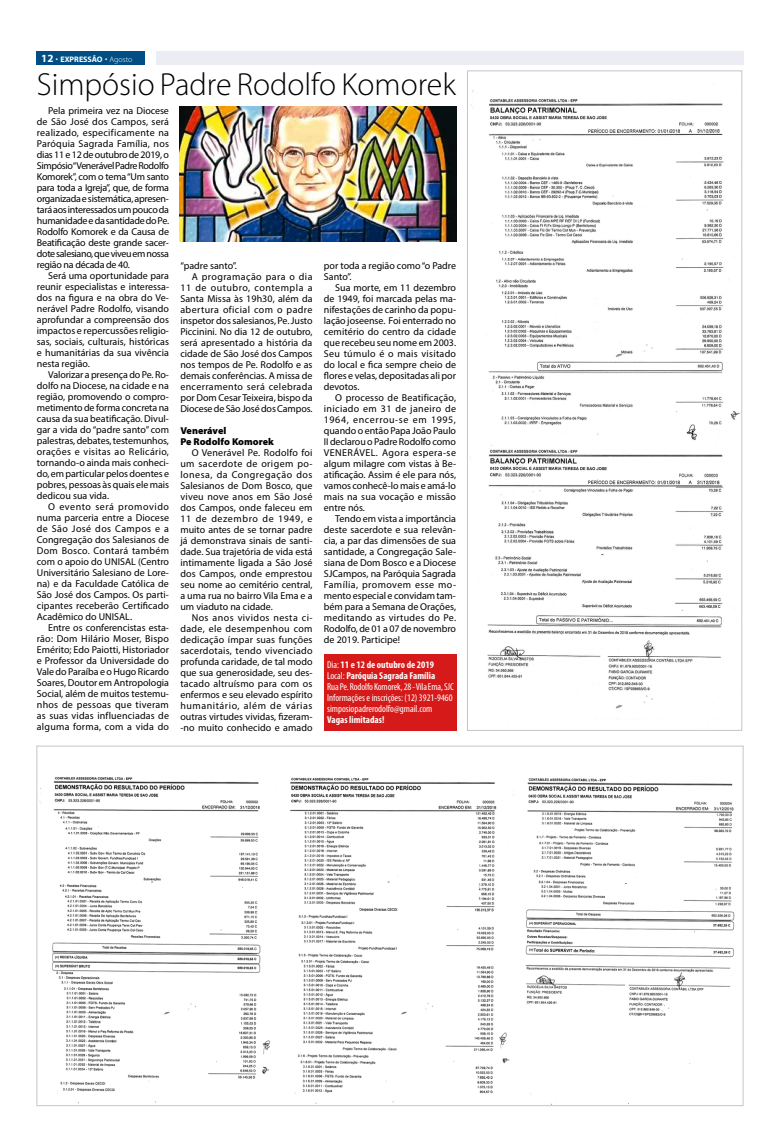
<style>
.page{position:relative;width:780px;height:1134px;background:#fff}
.page>*{position:absolute;margin:0;border:0;box-sizing:border-box;transform-origin:0 0}
.t1{font:300 32px "Myriad Pro";color:#000}
.t2{font:10px/11px "Myriad Pro";color:#000;text-align:justify}
.t3{font:condensed 10px/11px "Myriad Pro";color:#fff}
.t4{font:10px "Myriad Pro";letter-spacing:.04em;color:#000}
.t5{font:10px "Myriad Pro";letter-spacing:.035em;color:#000}
.t6{font:900 10px/11px "Myriad Pro";color:#000}
.t7{font:10px "Myriad Pro";letter-spacing:.05em;color:#000}
.t8{font:700 condensed 10px "Myriad Pro";color:#fff}
.t9{font:700 8px "Myriad Pro";color:#fff}
.s1{font-size:11px}
.s2{font-weight:300}
.s3{font-weight:700}
</style>
<div class="page">
<div style="left:36px;top:51px;width:109px;height:14px;background:#004e84"></div>
<div style="left:156px;top:51px;width:587px;height:14px;background:#ecedf4"></div>
<img style="left:470px;top:84px;width:270px;height:635px">
<div style="left:467px;top:70px;width:275px;height:661px;border:1px solid #c3c5ca"></div>
<img style="left:39px;top:777px;width:696px;height:327px">
<img style="left:179px;top:106px;width:277px;height:136px">
<div style="left:324px;top:654px;width:132px;height:77px;background:#d51a19"></div>
<p class="t9" style="left:41px;top:54px;width:93px"><span class="s1">12</span> EXPRESSÃO <span class="s2">Agosto</span></p>
<h1 class="t1" style="left:37px;top:65px;width:420px">Simpósio Padre Rodolfo Komorek</h1>
<p class="t2" style="left:37px;top:105px;width:134px;text-indent:11px">Pela primeira vez na Diocese de São José dos Campos, será realizado, especificamente na Paróquia Sagrada Família, nos dias 11 e 12 de outubro de 2019, o Simpósio “Venerável Padre Rodolfo Komorek”, com o tema “Um santo para toda a Igreja”, que, de forma organizada e sistemática, apresen&shy;tará aos interessados um pouco da humanidade e da santidade do Pe.<br>Rodolfo Komorek e da Causa de Beatificação deste grande sacer&shy;dote salesiano, que viveu em nossa região na década de 40.</p>
<p class="t2" style="left:37px;top:270px;width:134px;text-indent:11px">Será uma oportunidade para reunir especialistas e interessa&shy;dos na figura e na obra do Ve&shy;nerável Padre Rodolfo, visando aprofundar a compreensão dos impactos e repercussões religio&shy;sas, sociais, culturais, históricas e humanitárias da sua vivência nesta região.</p>
<p class="t2" style="left:37px;top:369px;width:134px;text-indent:11px">Valorizar a presença do Pe. Ro&shy;dolfo na Diocese, na cidade e na região, promovendo o compro&shy;metimento de forma concreta na causa da sua beatificação. Divul&shy;gar a vida do “padre santo” com palestras, debates, testemunhos, orações e visitas ao Relicário, tornando-o ainda mais conheci&shy;do, em particular pelos doentes e pobres, pessoas às quais ele mais dedicou sua vida.</p>
<p class="t2" style="left:37px;top:501px;width:134px;text-indent:11px">O evento será promovido numa parceria entre a Diocese de São José dos Campos e a Congregação dos Salesianos de Dom Bosco. Contará também com o apoio do UNISAL (Centro Universitário Salesiano de Lore&shy;na) e da Faculdade Católica de São José dos Campos. Os parti&shy;cipantes receberão Certificado Acadêmico do UNISAL.</p>
<p class="t2" style="left:37px;top:622px;width:134px;text-indent:11px">Entre os conferencistas esta&shy;rão: Dom Hilário Moser, Bispo Emérito; Edo Paiotti, Historiador e Professor da Universidade do Vale do Paraíba e o Hugo Ricardo Soares, Doutor em Antropologia Social, além de muitos testemu&shy;nhos de pessoas que tiveram as suas vidas influenciadas de alguma forma, com a vida do</p>
<p class="t2" style="left:324px;top:260px;width:134px">por toda a região como “o Padre<br>Santo”.</p>
<p class="t2" style="left:324px;top:282px;width:134px;text-indent:11px">Sua morte, em 11 dezembro de 1949, foi marcada pelas ma&shy;nifestações de carinho da popu&shy;lação joseense. Foi enterrado no cemitério do centro da cidade que recebeu seu nome em 2003.<br>Seu túmulo é o mais visitado do local e fica sempre cheio de flores e velas, depositadas ali por devotos.</p>
<p class="t2" style="left:324px;top:392px;width:134px;text-indent:11px">O processo de Beatificação, iniciado em 31 de janeiro de 1964, encerrou-se em 1995, quando o então Papa João Paulo II declarou o Padre Rodolfo como VENERÁVEL. Agora espera-se algum milagre com vistas à Be&shy;atificação. Assim é ele para nós, vamos conhecê-lo mais e amá-lo mais na sua vocação e missão entre nós.</p>
<p class="t2" style="left:324px;top:513px;width:134px;text-indent:11px">Tendo em vista a importância deste sacerdote e sua relevân&shy;cia, a par das dimensões de sua santidade, a Congregação Sale&shy;siana de Dom Bosco e a Diocese SJCampos, na Paróquia Sagrada Família, promovem esse mo&shy;mento especial e convidam tam&shy;bém para a Semana de Orações, meditando as virtudes do Pe.<br>Rodolfo, de 01 a 07 de novembro de 2019. Participe!</p>
<p class="t3" style="left:327px;top:659px;width:128px">Dia: <span class="s3">11 e 12 de outubro de 2019<br></span>Local: <span class="s3">Paróquia Sagrada Família<br></span>Rua Pe. Rodolfo Komorek, 28 - Vila Ema, SJC Informações e inscrições: (12) 3921-9460 simposiopadrerodolfo@gmail.com</p>
<p class="t8" style="left:327px;top:713px;width:59px">Vagas limitadas!</p>
<p class="t2" style="left:180px;top:260px;width:58px">“padre santo”.</p>
<p class="t4" style="left:192px;top:270px;width:122px">A programação para o dia</p>
<p class="t7" style="left:180px;top:281px;width:134px">11 de outubro, contempla a</p>
<p class="t2" style="left:180px;top:293px;width:134px">Santa Missa às 19h30, além da</p>
<p class="t4" style="left:180px;top:303px;width:134px">abertura oficial com o padre</p>
<p class="t2" style="left:180px;top:315px;width:134px">inspetor dos salesianos, Pe. Justo</p>
<p class="t2" style="left:180px;top:326px;width:134px">Piccinini. No dia 12 de outubro,</p>
<p class="t2" style="left:180px;top:337px;width:134px">será apresentado a história da</p>
<p class="t2" style="left:180px;top:348px;width:134px">cidade de São José dos Campos</p>
<p class="t2" style="left:180px;top:359px;width:134px">nos tempos de Pe. Rodolfo e as</p>
<p class="t2" style="left:180px;top:370px;width:134px">demais conferências. A missa de</p>
<p class="t5" style="left:180px;top:380px;width:134px">encerramento será celebrada</p>
<p class="t2" style="left:180px;top:392px;width:134px">por Dom Cesar Teixeira, bispo da</p>
<p class="t2" style="left:180px;top:403px;width:134px">Diocese de São José dos Campos.</p>
<p class="t6" style="left:180px;top:425px;width:95px">Venerável<br>Pe Rodolfo Komorek</p>
<p class="t2" style="left:180px;top:447px;width:134px;text-indent:11px">O Venerável Pe. Rodolfo foi um sacerdote de origem po&shy;lonesa, da Congregação dos Salesianos de Dom Bosco, que viveu nove anos em São José dos Campos, onde faleceu em 11 de dezembro de 1949, e muito antes de se tornar padre já demonstrava sinais de santi&shy;dade. Sua trajetória de vida está intimamente ligada a São José dos Campos, onde emprestou seu nome ao cemitério central, a uma rua no bairro Vila Ema e a um viaduto na cidade.</p>
<p class="t2" style="left:180px;top:612px;width:134px;text-indent:11px">Nos anos vividos nesta ci&shy;dade, ele desempenhou com dedicação ímpar suas funções sacerdotais, tendo vivenciado profunda caridade, de tal modo que sua generosidade, seu des&shy;tacado altruísmo para com os enfermos e seu elevado espírito humanitário, além de várias outras virtudes vividas, fizeram--no muito conhecido e amado</p>
</div>
